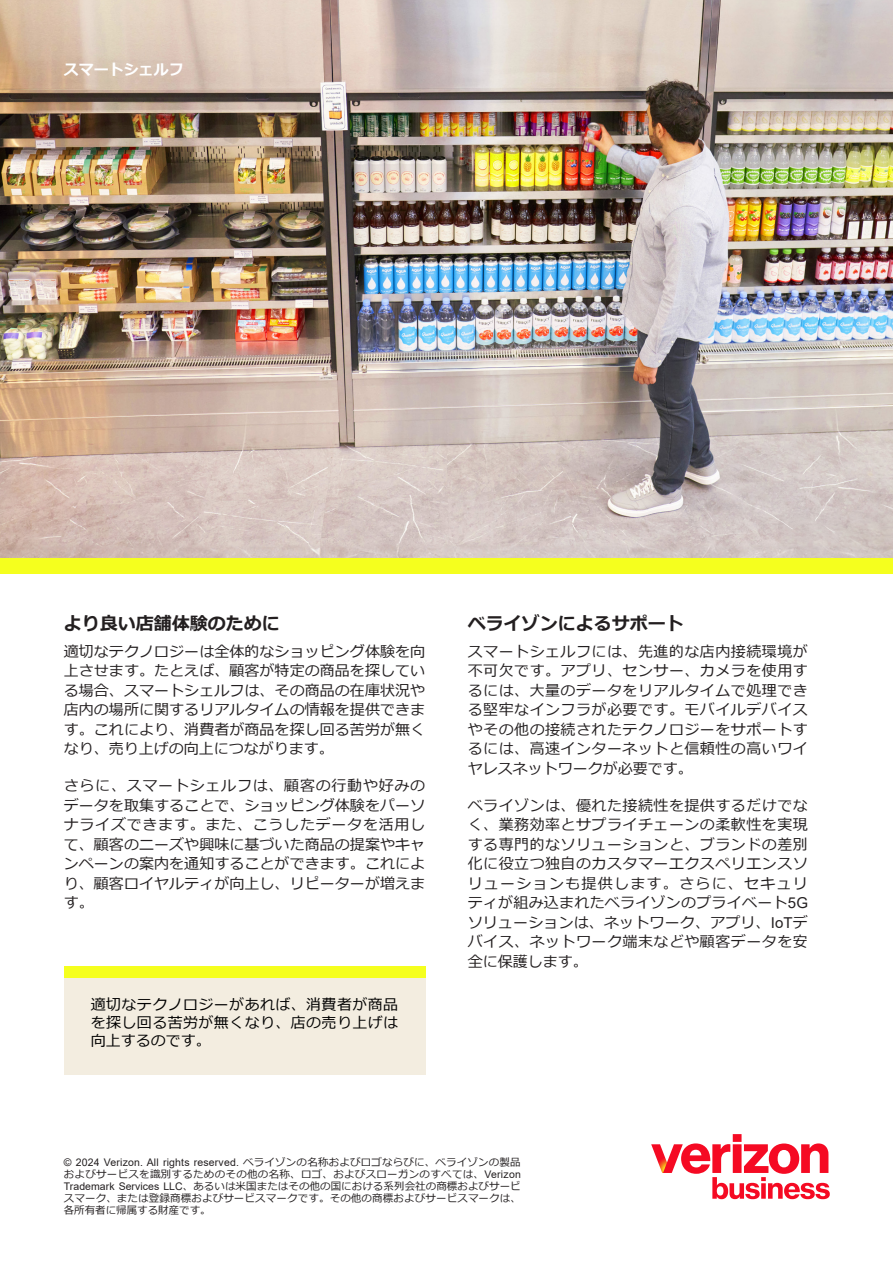
<style>
.page{position:relative;width:893px;height:1263px;background:#fff}
.page>*{position:absolute;margin:0;border:0;box-sizing:border-box;transform-origin:0 0}
.t1{font:700 18px "Meiryo";color:#231f20}
.Body_copy{font:15px/19.5px "Meiryo";letter-spacing:.005em;color:#231f20;text-align:justify}
.Quote_copy_small__18pt__Light{font:15px/18px "Meiryo";letter-spacing:.025em;color:#000;text-align:justify}
.Body_copy-2{font:700 15px "Meiryo";color:#fff}
.Legal_Footnotes{font:10.5px/12px "Meiryo";letter-spacing:.015em;color:#231f20;text-align:justify}
.s1{font-family:"Arial"}
</style>
<div class="page">
<img style="left:0;top:0;width:893px;height:558px">
<div style="left:0;top:558px;width:893px;height:16px;background:#f5ff1e"></div>
<svg style="left:651px;top:1134px;width:179px;height:65px"></svg>
<div style="left:64px;top:972px;width:361px;height:102px;background:#f3ede0"></div>
<div style="left:64px;top:966px;width:361px;height:11px;background:#f5ff1e"></div>
<p class="Body_copy-2" style="left:64px;top:58px;width:121px">スマートシェルフ</p>
<h2 class="t1" style="left:64px;top:610px;width:217px">より良い店舗体験のために</h2>
<p class="Body_copy" style="left:64px;top:642px;width:363px">適切なテクノロジーは全体的なショッピング体験を向上させます。たとえば、顧客が特定の商品を探している場合、スマートシェルフは、その商品の在庫状況や店内の場所に関するリアルタイムの情報を提供できます。これにより、消費者が商品を探し回る苦労が無くなり、売り上げの向上につながります。</p>
<p class="Body_copy" style="left:64px;top:777px;width:363px">さらに、スマートシェルフは、顧客の行動や好みのデータを取集することで、ショッピング体験をパーソナライズできます。また、こうしたデータを活用して、顧客のニーズや興味に基づいた商品の提案やキャンペーンの案内を通知することができます。これにより、顧客ロイヤルティが向上し、リピーターが増えます。</p>
<p class="Quote_copy_small__18pt__Light" style="left:91px;top:996px;width:309px">適切なテクノロジーがあれば、消費者が商品を探し回る苦労が無くなり、店の売り上げは向上するのです。</p>
<h2 class="t1" style="left:468px;top:610px;width:217px">ベライゾンによるサポート</h2>
<p class="Body_copy" style="left:468px;top:642px;width:342px">スマートシェルフには、先進的な店内接続環境が不可欠です。アプリ、センサー、カメラを使用するには、大量のデータをリアルタイムで処理できる堅牢なインフラが必要です。モバイルデバイスやその他の接続されたテクノロジーをサポートするには、高速インターネットと信頼性の高いワイヤレスネットワークが必要です。</p>
<p class="Body_copy" style="left:468px;top:796px;width:342px">ベライゾンは、優れた接続性を提供するだけでなく、業務効率とサプライチェーンの柔軟性を実現する専門的なソリューションと、ブランドの差別化に役立つ独自のカスタマーエクスペリエンスソリューションも提供します。さらに、セキュリティが組み込まれたベライゾンのプライベート<span class="s1">5G</span>ソリューションは、ネットワーク、アプリ、<span class="s1">IoT</span>デバイス、ネットワーク端末などや顧客データを安全に保護します。</p>
<p class="Legal_Footnotes" style="left:64px;top:1156px;width:459px"><span class="s1">© 2024 Verizon. All rights reserved.</span> ベライゾンの名称およびロゴならびに、ベライゾンの製品およびサービスを識別するためのその他の名称、ロゴ、およびスローガンのすべては、<span class="s1">Verizon Trademark Services LLC</span>、あるいは米国またはその他の国における系列会社の商標およびサービスマーク、または登録商標およびサービスマークです。その他の商標およびサービスマークは、各所有者に帰属する財産です。</p>
</div>
